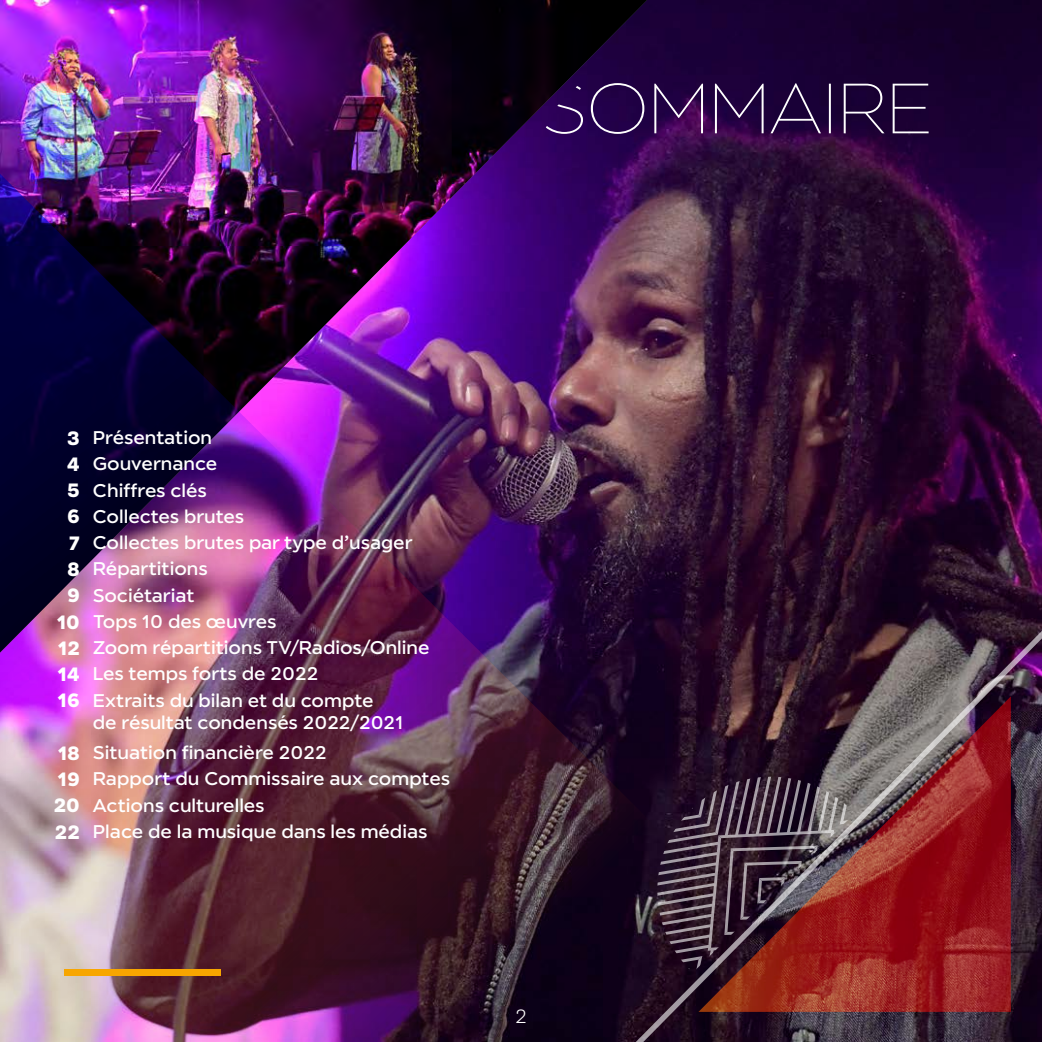
<style>
.page{position:relative;width:1042px;height:1042px;background:#fff}
.page>*{position:absolute;margin:0;border:0;box-sizing:border-box;transform-origin:0 0}
.t1{font:700 19.25px/26.2px "Modica";color:#fff;text-align:right}
.t2{font:300 19.25px "Modica";color:#fff}
.t3{font:500 18.38px/26.2px "Modica";color:#fff}
</style>
<div class="page">
<img style="left:647px;top:0;width:395px;height:466px">
<img style="left:0;top:0;width:647px;height:62px">
<img style="left:0;top:62px;width:906px;height:980px">
<img style="left:486px;top:466px;width:556px;height:576px">
<svg style="left:646px;top:760px;width:208px;height:212px;background:#51313d"></svg>
<div style="left:64px;top:969px;width:157px;height:7px;background:#f7a600"></div>
<svg style="left:546px;top:83px;width:382px;height:51px;background:#391c54"></svg>
<p class="t1" style="left:57px;top:424px;width:25px">3<br>4<br>5<br>6<br>7<br>8<br>9<br>10<br>12<br>14<br>16</p>
<p class="t1" style="left:54px;top:739px;width:28px;text-align:justify">18<br>19<br>20<br>22</p>
<p class="t3" style="left:93px;top:424px;width:338px">Présentation<br>Gouvernance<br>Chiffres clés<br>Collectes brutes<br>Collectes brutes par type d’usager<br>Répartitions<br>Sociétariat<br>Tops 10 des œuvres<br>Zoom répartitions TV/Radios/Online<br>Les temps forts de 2022<br>Extraits du bilan et du compte</p>
<p class="t3" style="left:93px;top:708px;width:312px;line-height:29.8px">de résultat condensés 2022/2021<br>Situation financière 2022</p>
<p class="t3" style="left:93px;top:765px;width:359px">Rapport du Commissaire aux comptes<br>Actions culturelles<br>Place de la musique dans les médias</p>
<p class="t2" style="left:515px;top:1004px;width:13px">2</p>
</div>
